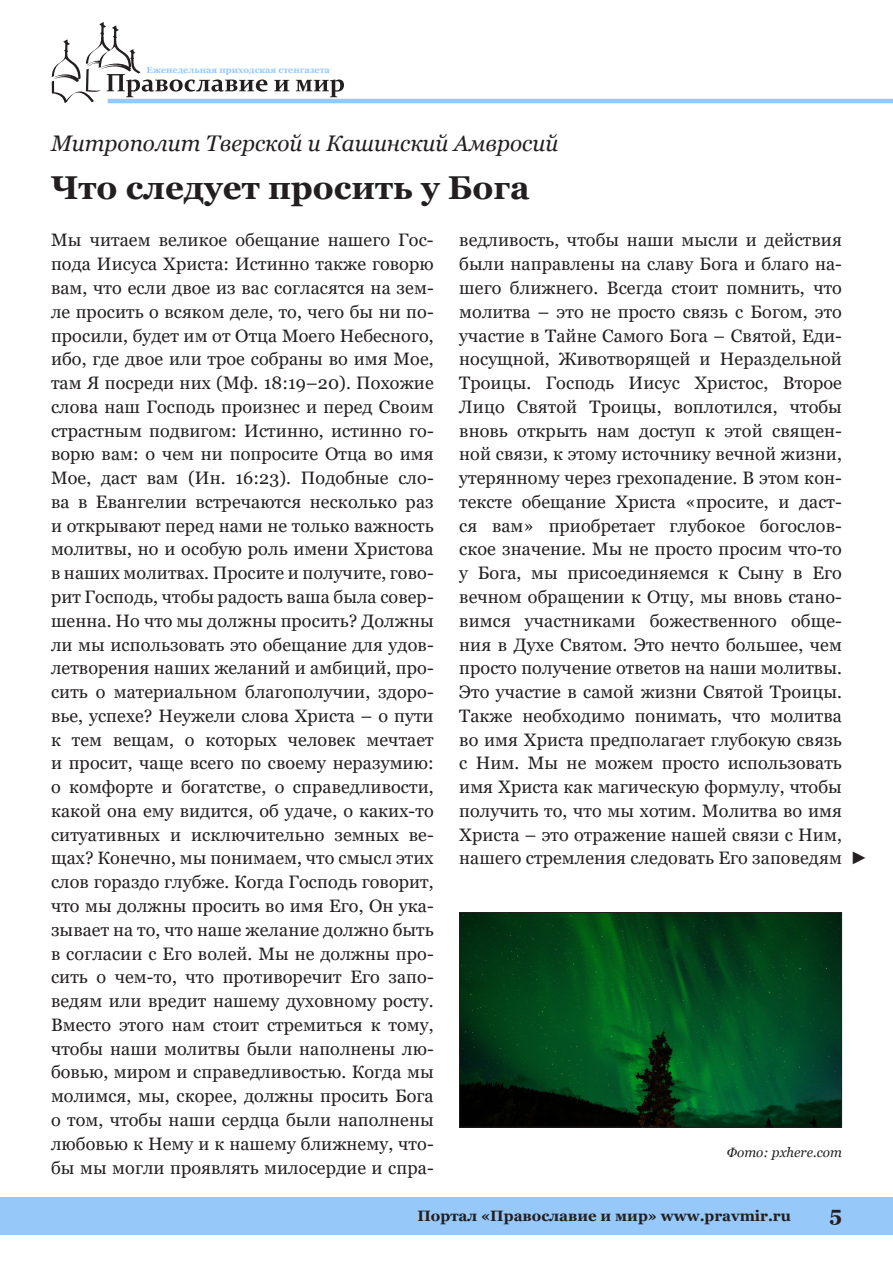
<style>
.page{position:relative;width:893px;height:1263px;background:#fff}
.page>*{position:absolute;margin:0;border:0;box-sizing:border-box;transform-origin:0 0}
.Zagolovok{font:700 33px "Georgia";color:#231f20}
.Author{font:italic 22.5px "Georgia";color:#231f20}
.t1{font:700 21px "Georgia";color:#231f20}
.Text_first{font:18px/23.7px "Georgia";letter-spacing:.005em;color:#231f20;text-align:justify}
.Text{font:18px "Arial";color:#231f20}
.t2{font:700 15px "Georgia";color:#231f20}
.Podpis_pod_photo{font:italic 13.5px "Georgia";color:#231f20}
.t3{font:700 9px "Georgia";color:#96c8fa}
</style>
<div class="page">
<svg style="left:52px;top:22px;width:215px;height:81px"></svg>
<svg style="left:274px;top:80px;width:15px;height:11px"></svg>
<svg style="left:296px;top:79px;width:48px;height:18px"></svg>
<hr style="left:108px;top:99px;width:785px;height:4px;background:#96c8fa">
<div style="left:0;top:1197px;width:893px;height:37px;background:#96c8fa"></div>
<img style="left:461px;top:914px;width:379px;height:211px">
<div style="left:459px;top:912px;width:383px;height:215px;border:1px solid #231f20"></div>
<p class="t3" style="left:147px;top:64px;width:185px">Еженедельная приходская стенгазета</p>
<p class="Author" style="left:51px;top:129px;width:509px">Митрополит Тверской и Кашинский Амвросий</p>
<p class="Zagolovok" style="left:51px;top:166px;width:480px">Что следует просить у Бога</p>
<p class="Text_first" style="left:51px;top:229px;width:384px">Мы читаем великое обещание нашего Гос&shy;пода Иисуса Христа: Истинно также говорю вам, что если двое из вас согласятся на зем&shy;ле просить о всяком деле, то, чего бы ни по&shy;просили, будет им от Отца Моего Небесного, ибо, где двое или трое собраны во имя Мое, там Я посреди них (Мф. 18:19–20). Похожие слова наш Господь произнес и перед Своим страстным подвигом: Истинно, истинно го&shy;ворю вам: о чем ни попросите Отца во имя Мое, даст вам (Ин. 16:23). Подобные сло&shy;ва в Евангелии встречаются несколько раз и открывают перед нами не только важность молитвы, но и особую роль имени Христова в наших молитвах. Просите и получите, гово&shy;рит Господь, чтобы радость ваша была совер&shy;шенна. Но что мы должны просить? Должны ли мы использовать это обещание для удов&shy;летворения наших желаний и амбиций, про&shy;сить о материальном благополучии, здоро&shy;вье, успехе? Неужели слова Христа – о пути к тем вещам, о которых человек мечтает и просит, чаще всего по своему неразумию: о комфорте и богатстве, о справедливости, какой она ему видится, об удаче, о каких-то ситуативных и исключительно земных ве&shy;щах? Конечно, мы понимаем, что смысл этих слов гораздо глубже. Когда Господь говорит, что мы должны просить во имя Его, Он ука&shy;зывает на то, что наше желание должно быть в согласии с Его волей. Мы не должны про&shy;сить о чем-то, что противоречит Его запо&shy;ведям или вредит нашему духовному росту.<br>Вместо этого нам стоит стремиться к тому, чтобы наши молитвы были наполнены лю&shy;бовью, миром и справедливостью. Когда мы молимся, мы, скорее, должны просить Бога о том, чтобы наши сердца были наполнены любовью к Нему и к нашему ближнему, что&shy;бы мы могли проявлять милосердие и спра-</p>
<p class="Text_first" style="left:459px;top:229px;width:384px">ведливость, чтобы наши мысли и действия были направлены на славу Бога и благо на&shy;шего ближнего. Всегда стоит помнить, что молитва – это не просто связь с Богом, это участие в Тайне Самого Бога – Святой, Еди&shy;носущной, Животворящей и Нераздельной Троицы. Господь Иисус Христос, Второе Лицо Святой Троицы, воплотился, чтобы вновь открыть нам доступ к этой священ&shy;ной связи, к этому источнику вечной жизни, утерянному через грехопадение. В этом кон&shy;тексте обещание Христа «просите, и даст&shy;ся вам» приобретает глубокое богослов&shy;ское значение. Мы не просто просим что-то у Бога, мы присоединяемся к Сыну в Его вечном обращении к Отцу, мы вновь стано&shy;вимся участниками божественного обще&shy;ния в Духе Святом. Это нечто большее, чем просто получение ответов на наши молитвы.<br>Это участие в самой жизни Святой Троицы.<br>Также необходимо понимать, что молитва во имя Христа предполагает глубокую связь с Ним. Мы не можем просто использовать имя Христа как магическую формулу, чтобы получить то, что мы хотим. Молитва во имя Христа – это отражение нашей связи с Ним, нашего стремления следовать Его заповедям</p>
<p class="Podpis_pod_photo" style="left:727px;top:1144px;width:117px">Фото: pxhere.com</p>
<p class="Text" style="left:850px;top:845px;width:19px">►</p>
<p class="t2" style="left:417px;top:1206px;width:375px">Портал «Православие и мир» www.pravmir.ru</p>
<p class="t1" style="left:829px;top:1200px;width:14px">5</p>
</div>
